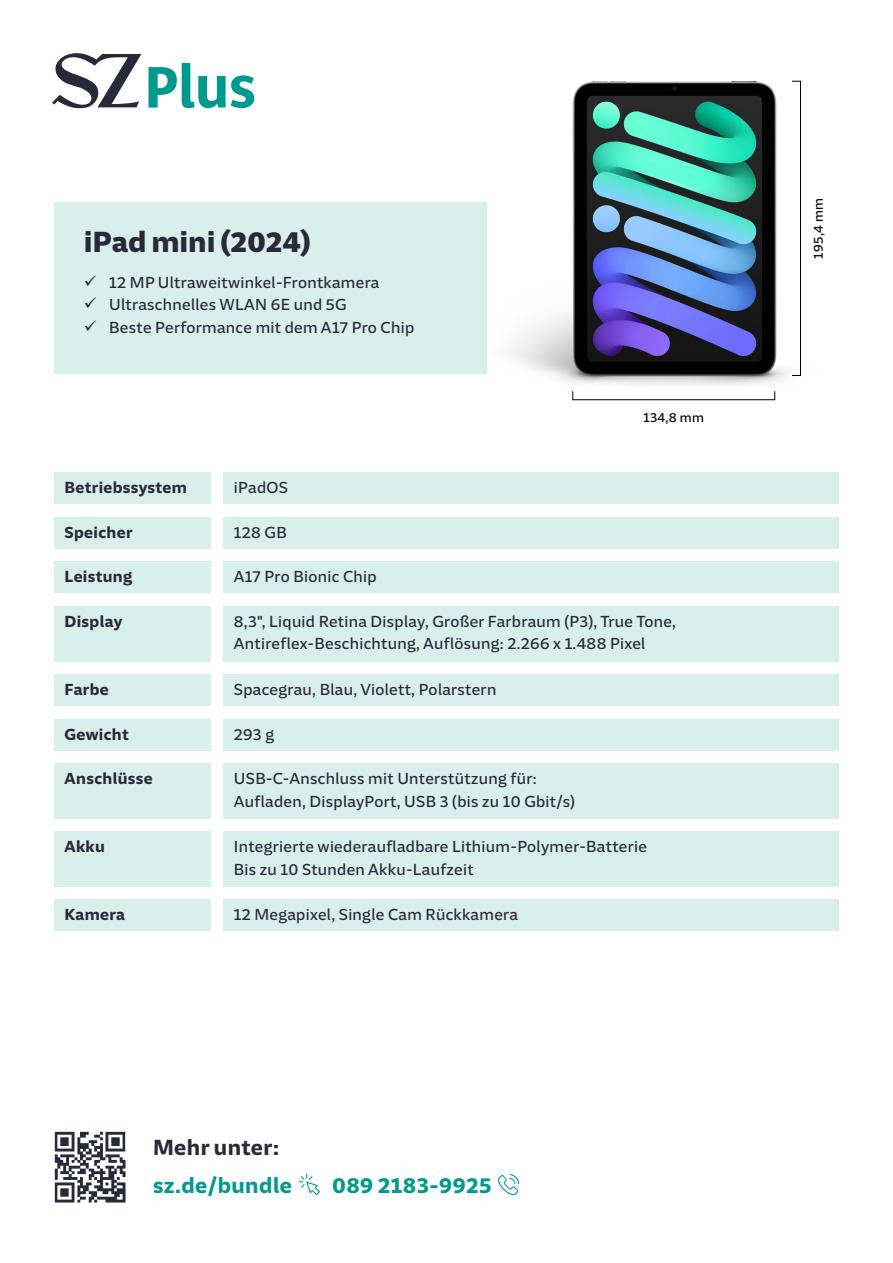
<style>
.page{position:relative;width:893px;height:1263px;background:#fff}
.page>*{position:absolute;margin:0;border:0;box-sizing:border-box;transform-origin:0 0}
.t1{font:900 30px "SZ Sans Digital";color:#29293a}
.t2{font:700 22.5px "SZ Sans Digital";letter-spacing:.02em;color:#009990}
.t3{font:700 22.5px "SZ Sans Digital";letter-spacing:.02em;color:#29293a}
.t4{font:16.5px/22.5px "SZ Sans Digital";letter-spacing:.02em;color:#29293a}
.t5{font:700 16.5px "SZ Sans Digital";letter-spacing:.02em;color:#29293a}
.t6{font:13.5px "SZ Sans Digital";letter-spacing:.02em;color:#000}
</style>
<div class="page">
<img style="left:54px;top:1131px;width:72px;height:72px">
<svg style="left:299px;top:1174px;width:21px;height:21px"></svg>
<svg style="left:498px;top:1174px;width:21px;height:22px"></svg>
<svg style="left:149px;top:63px;width:105px;height:45px"></svg>
<svg style="left:52px;top:53px;width:89px;height:56px"></svg>
<img style="left:512px;top:81px;width:276px;height:313px">
<div style="left:54px;top:472px;width:156px;height:32px;background:#d8efec"></div>
<div style="left:54px;top:517px;width:156px;height:32px;background:#d8efec"></div>
<div style="left:54px;top:561px;width:156px;height:32px;background:#d8efec"></div>
<div style="left:54px;top:606px;width:156px;height:55px;background:#d8efec"></div>
<div style="left:54px;top:674px;width:156px;height:32px;background:#d8efec"></div>
<div style="left:54px;top:719px;width:156px;height:31px;background:#d8efec"></div>
<div style="left:54px;top:763px;width:156px;height:56px;background:#d8efec"></div>
<div style="left:54px;top:831px;width:156px;height:56px;background:#d8efec"></div>
<div style="left:54px;top:899px;width:156px;height:32px;background:#d8efec"></div>
<div style="left:223px;top:472px;width:616px;height:32px;background:#d8efec"></div>
<div style="left:223px;top:517px;width:616px;height:32px;background:#d8efec"></div>
<div style="left:223px;top:561px;width:616px;height:32px;background:#d8efec"></div>
<div style="left:223px;top:606px;width:616px;height:55px;background:#d8efec"></div>
<div style="left:223px;top:674px;width:616px;height:32px;background:#d8efec"></div>
<div style="left:223px;top:719px;width:616px;height:31px;background:#d8efec"></div>
<div style="left:223px;top:763px;width:616px;height:56px;background:#d8efec"></div>
<div style="left:223px;top:831px;width:616px;height:56px;background:#d8efec"></div>
<div style="left:223px;top:899px;width:616px;height:32px;background:#d8efec"></div>
<div style="left:792px;top:81px;width:9px;height:295px;border:1px solid #000"></div>
<div style="left:54px;top:202px;width:433px;height:172px;background:#d8efec"></div>
<h1 class="t1" style="left:84px;top:225px;width:229px">iPad mini (2024)</h1>
<p class="t4" style="left:109px;top:271px;width:306px">12 MP Ultraweitwinkel-Frontkamera<br>Ultraschnelles WLAN 6E und 5G<br>Beste Performance mit dem A17 Pro Chip</p>
<p class="t6" style="left:643px;top:410px;width:62px">134,8 mm</p>
<p class="t5" style="left:65px;top:478px;width:124px">Betriebssystem</p>
<p class="t5" style="left:65px;top:522px;width:69px">Speicher</p>
<p class="t5" style="left:65px;top:567px;width:69px">Leistung</p>
<p class="t5" style="left:65px;top:612px;width:59px">Display</p>
<p class="t5" style="left:65px;top:680px;width:46px">Farbe</p>
<p class="t5" style="left:65px;top:724px;width:66px">Gewicht</p>
<p class="t5" style="left:65px;top:769px;width:90px">Anschlüsse</p>
<p class="t5" style="left:65px;top:837px;width:42px">Akku</p>
<p class="t5" style="left:65px;top:905px;width:62px">Kamera</p>
<p class="t4" style="left:234px;top:476px;width:56px">iPadOS</p>
<p class="t4" style="left:234px;top:521px;width:54px">128 GB</p>
<p class="t4" style="left:234px;top:565px;width:144px">A17 Pro Bionic Chip</p>
<p class="t4" style="left:234px;top:610px;width:444px">8,3", Liquid Retina Display, Großer Farbraum (P3), True Tone,<br>Antireflex-Beschichtung, Auflösung: 2.266 x 1.488 Pixel</p>
<p class="t4" style="left:234px;top:678px;width:264px">Spacegrau, Blau, Violett, Polarstern</p>
<p class="t4" style="left:234px;top:723px;width:42px">293 g</p>
<p class="t4" style="left:234px;top:767px;width:343px">USB-C-Anschluss mit Unterstützung für:<br>Aufladen, DisplayPort, USB 3 (bis zu 10 Gbit/s)</p>
<p class="t4" style="left:234px;top:835px;width:415px">Integrierte wiederaufladbare Lithium-Polymer-Batterie<br>Bis zu 10 Stunden Akku-Laufzeit</p>
<p class="t4" style="left:234px;top:903px;width:286px">12 Megapixel, Single Cam Rückkamera</p>
<h2 class="t3" style="left:153px;top:1134px;width:127px">Mehr unter:</h2>
<h2 class="t2" style="left:153px;top:1172px;width:141px">sz.de/bundle</h2>
<h2 class="t2" style="left:332px;top:1172px;width:161px">089 2183-9925</h2>
<p class="t6" style="left:810px;top:259px;width:62px;rotate:-90deg">195,4 mm</p>
</div>
